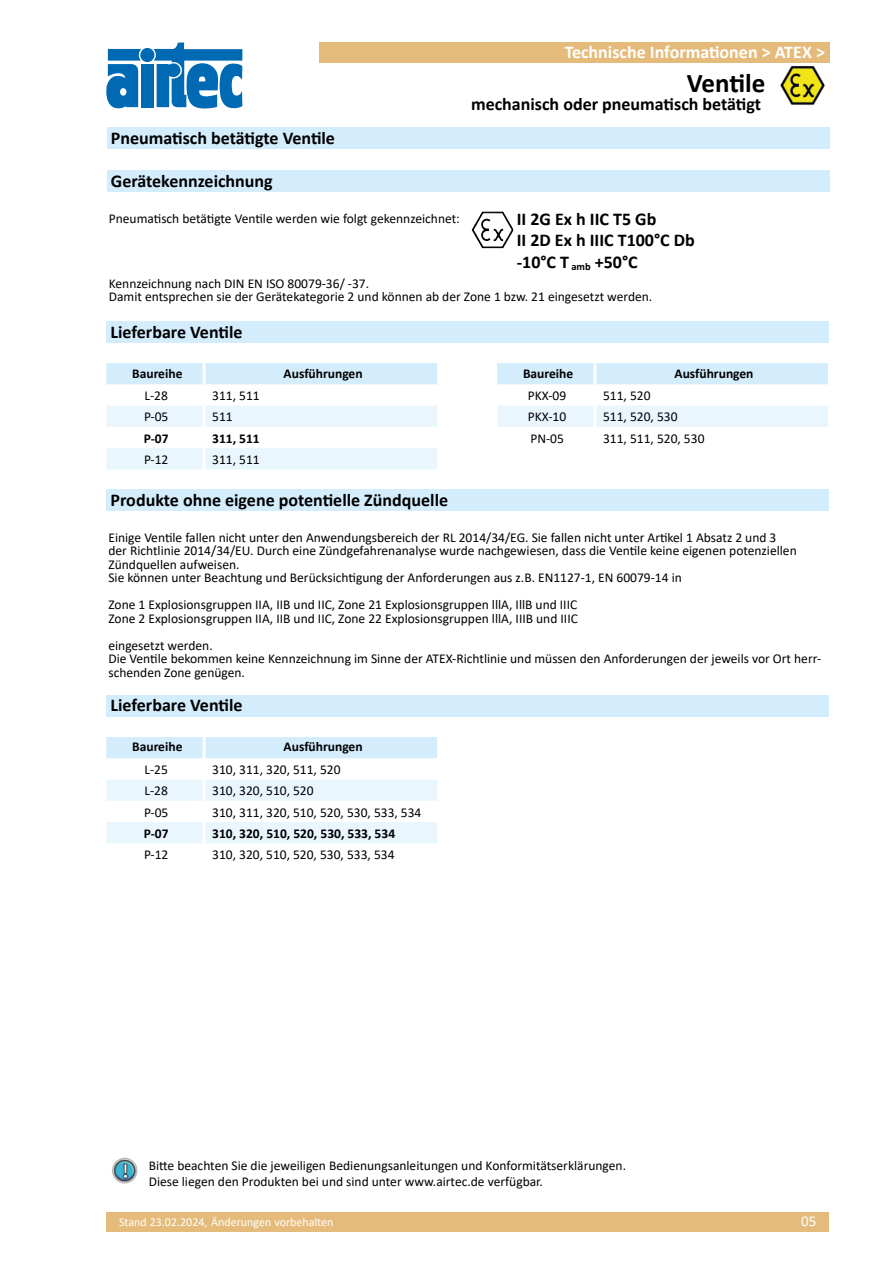
<style>
.page{position:relative;width:893px;height:1263px;background:#fff}
.page>*{position:absolute;margin:0;border:0;box-sizing:border-box;transform-origin:0 0}
.t1{font:700 27px "Calibri";letter-spacing:-.005em;color:#000}
.t2{font:700 18px/21.6px "Calibri";color:#000}
.t3{font:700 18px "Calibri";color:#fff}
.t4{font:15px "Calibri";color:#fff}
.t5{font:13.5px/13.5px "Calibri";color:#000}
.t6{font:700 13.5px "Calibri";color:#000}
.t7{font:12px "Calibri";color:#fff}
</style>
<div class="page">
<div style="left:140px;top:48px;width:14px;height:14px;background:#0069b4;border-radius:50%"></div>
<div style="left:141px;top:64px;width:12px;height:43px;background:#0069b4"></div>
<svg style="left:106px;top:49px;width:35px;height:60px"></svg>
<svg style="left:153px;top:43px;width:89px;height:66px"></svg>
<div style="left:106px;top:1212px;width:723px;height:19px;background:#e5bb7b"></div>
<div style="left:319px;top:43px;width:510px;height:20px;background:#e5bb7b"></div>
<img style="left:780px;top:65px;width:45px;height:40px">
<div style="left:107px;top:170px;width:723px;height:21px;background:#d4edfc"></div>
<img style="left:471px;top:212px;width:42px;height:36px">
<div style="left:107px;top:128px;width:723px;height:21px;background:#d4edfc"></div>
<div style="left:106px;top:321px;width:723px;height:21px;background:#d4edfc"></div>
<div style="left:106px;top:363px;width:331px;height:21px;background:#d4edfc"></div>
<svg style="left:106px;top:406px;width:331px;height:63px"></svg>
<hr style="left:203px;top:363px;width:3px;height:21px;background:#fff">
<hr style="left:203px;top:406px;width:3px;height:21px;background:#fff">
<hr style="left:203px;top:427px;width:3px;height:21px;background:#fff">
<hr style="left:203px;top:448px;width:3px;height:21px;background:#fff">
<div style="left:497px;top:363px;width:331px;height:21px;background:#d4edfc"></div>
<div style="left:497px;top:406px;width:331px;height:21px;background:#eaf6fe"></div>
<hr style="left:593px;top:363px;width:3px;height:21px;background:#fff">
<hr style="left:593px;top:406px;width:3px;height:21px;background:#fff">
<img style="left:112px;top:1157px;width:26px;height:27px">
<div style="left:106px;top:489px;width:723px;height:21px;background:#d4edfc"></div>
<div style="left:106px;top:695px;width:723px;height:21px;background:#d4edfc"></div>
<div style="left:106px;top:737px;width:331px;height:21px;background:#d4edfc"></div>
<svg style="left:106px;top:780px;width:331px;height:63px"></svg>
<hr style="left:203px;top:737px;width:3px;height:21px;background:#fff">
<hr style="left:203px;top:779px;width:3px;height:22px;background:#fff">
<hr style="left:203px;top:801px;width:3px;height:21px;background:#fff">
<hr style="left:203px;top:822px;width:3px;height:21px;background:#fff">
<h2 class="t2" style="left:111px;top:127px;width:226px">Pneumatisch betätigte Ventile</h2>
<h2 class="t2" style="left:111px;top:170px;width:163px">Gerätekennzeichnung</h2>
<p class="t5" style="left:109px;top:211px;width:353px">Pneumatisch betätigte Ventile werden wie folgt gekennzeichnet:</p>
<h2 class="t2" style="left:111px;top:170px;width:244px">Form A nach DIN EN 175301-803</h2>
<h2 class="t3" style="left:565px;top:40px;width:262px">Technische Informationen &gt; ATEX &gt;</h2>
<h1 class="t1" style="left:687px;top:64px;width:80px">Ventile</h1>
<h2 class="t2" style="left:471px;top:93px;width:292px">mechanisch oder pneumatisch betätigt</h2>
<h2 class="t2" style="left:517px;top:208px;width:180px">II 2G Ex h IIC T5 Gb<br>II 2D Ex h IIIC T100°C Db -10°C T <sub>amb</sub> +50°C</h2>
<p class="t5" style="left:109px;top:276px;width:545px">Kennzeichnung nach DIN EN ISO 80079-36/ -37.<br>Damit entsprechen sie der Gerätekategorie 2 und können ab der Zone 1 bzw. 21 eingesetzt werden.</p>
<h2 class="t2" style="left:111px;top:321px;width:133px">Lieferbare Ventile</h2>
<p class="t6" style="left:132px;top:363px;width:52px">Baureihe</p>
<p class="t6" style="left:284px;top:363px;width:81px">Ausführungen</p>
<p class="t5" style="left:145px;top:388px;width:25px">L-28</p>
<p class="t5" style="left:212px;top:388px;width:49px">311, 511</p>
<p class="t5" style="left:144px;top:410px;width:26px">P-05</p>
<p class="t5" style="left:212px;top:410px;width:22px">511</p>
<p class="t6" style="left:144px;top:429px;width:26px">P-07</p>
<p class="t6" style="left:212px;top:429px;width:49px">311, 511</p>
<p class="t5" style="left:144px;top:452px;width:26px">P-12</p>
<p class="t5" style="left:212px;top:452px;width:49px">311, 511</p>
<p class="t6" style="left:523px;top:363px;width:52px">Baureihe</p>
<p class="t6" style="left:674px;top:363px;width:81px">Ausführungen</p>
<p class="t5" style="left:528px;top:388px;width:40px">PKX-09</p>
<p class="t5" style="left:603px;top:388px;width:49px">511, 520</p>
<p class="t5" style="left:528px;top:410px;width:40px">PKX-10</p>
<p class="t5" style="left:603px;top:410px;width:76px">511, 520, 530</p>
<p class="t5" style="left:530px;top:431px;width:35px">PN-05</p>
<p class="t5" style="left:603px;top:431px;width:103px">311, 511, 520, 530</p>
<h2 class="t2" style="left:111px;top:488px;width:339px">Produkte ohne eigene potentielle Zündquelle</h2>
<p class="t5" style="left:108px;top:530px;width:690px">Einige Ventile fallen nicht unter den Anwendungsbereich der RL 2014/34/EG. Sie fallen nicht unter Artikel 1 Absatz 2 und 3 der Richtlinie 2014/34/EU. Durch eine Zündgefahrenanalyse wurde nachgewiesen, dass die Ventile keine eigenen potenziellen Zündquellen aufweisen.<br>Sie können unter Beachtung und Berücksichtigung der Anforderungen aus z.B. EN1127-1, EN 60079-14 in</p>
<p class="t5" style="left:108px;top:598px;width:471px">Zone 1 Explosionsgruppen IIA, IIB und IIC, Zone 21 Explosionsgruppen lllA, IllB und IIIC<br>Zone 2 Explosionsgruppen IIA, IIB und IIC, Zone 22 Explosionsgruppen lllA, IIIB und IIIC</p>
<p class="t5" style="left:108px;top:638px;width:714px">eingesetzt werden.<br>Die Ventile bekommen keine Kennzeichnung im Sinne der ATEX-Richtlinie und müssen den Anforderungen der jeweils vor Ort herr&shy;schenden Zone genügen.</p>
<h2 class="t2" style="left:111px;top:694px;width:133px">Lieferbare Ventile</h2>
<p class="t6" style="left:132px;top:737px;width:52px">Baureihe</p>
<p class="t6" style="left:284px;top:737px;width:81px">Ausführungen</p>
<p class="t5" style="left:145px;top:762px;width:25px">L-25</p>
<p class="t5" style="left:212px;top:762px;width:130px">310, 311, 320, 511, 520</p>
<p class="t5" style="left:145px;top:784px;width:25px">L-28</p>
<p class="t5" style="left:212px;top:784px;width:103px">310, 320, 510, 520</p>
<p class="t5" style="left:144px;top:805px;width:26px">P-05</p>
<p class="t5" style="left:212px;top:805px;width:211px">310, 311, 320, 510, 520, 530, 533, 534</p>
<p class="t6" style="left:144px;top:824px;width:26px">P-07</p>
<p class="t6" style="left:212px;top:824px;width:184px">310, 320, 510, 520, 530, 533, 534</p>
<p class="t5" style="left:144px;top:847px;width:26px">P-12</p>
<p class="t5" style="left:212px;top:847px;width:184px">310, 320, 510, 520, 530, 533, 534</p>
<p class="t5" style="left:149px;top:1157px;width:479px;line-height:16.2px">Bitte beachten Sie die jeweiligen Bedienungsanleitungen und Konformitätserklärungen.<br>Diese liegen den Produkten bei und sind unter www.airtec.de verfügbar.</p>
<p class="t7" style="left:119px;top:1214px;width:216px">Stand 23.02.2024, Änderungen vorbehalten</p>
<p class="t4" style="left:801px;top:1211px;width:17px">05</p>
</div>
